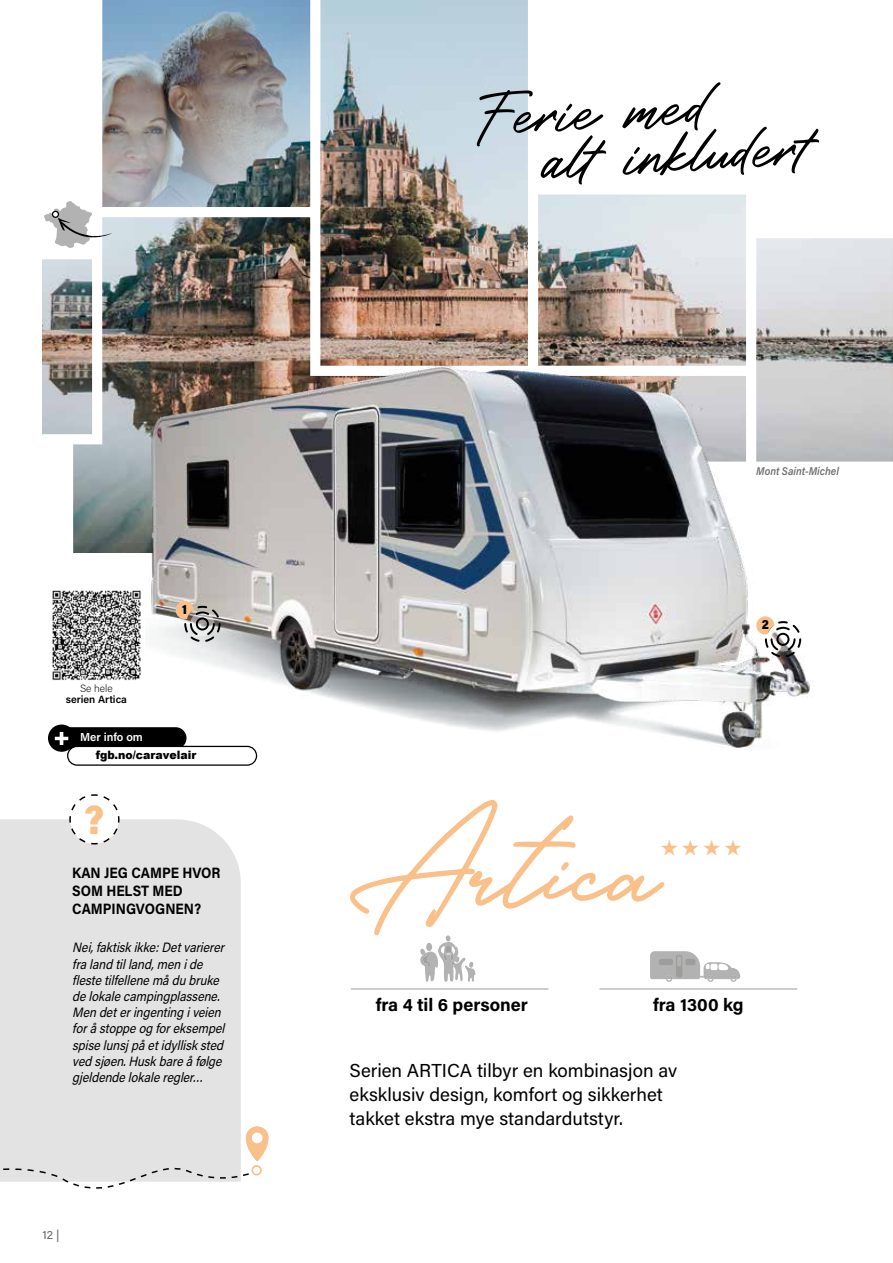
<style>
.page{position:relative;width:893px;height:1263px;background:#fff}
.page>*{position:absolute;margin:0;border:0;box-sizing:border-box;transform-origin:0 0}
.t1{font:108.6px "The Philadelphia Story";color:#fac089}
.t2{font:57.9px/46.8px "Roustel";color:#000}
.t3{font:900 41.1px "Acumin Pro";color:#fac089;scale:.9 1}
.t4{font:18.75px/24px "Acumin Pro";color:#000}
.t5{font:700 18px "Acumin Pro";color:#000}
.t6{font:700 15px/18px "Acumin Pro";color:#000;scale:.9 1}
.t7{font:italic 13.5px/16.2px "Acumin Pro";color:#000;scale:.9 1}
.t8{font:900 13.5px "Acumin Pro";color:#000;scale:.9 1}
.t9{font:12px "Acumin Pro";color:#646363}
.t10{font:900 11.55px "Arial";color:#000;scale:.95 1}
.t11{font:600 11.55px "Acumin Pro";color:#fff}
.t12{font:italic 600 11.25px "Acumin Pro";color:#706f6f;scale:.9 1}
.t13{font:600 10.5px "Acumin Pro";color:#000}
.t14{font:200 10.5px "Acumin Pro";color:#000}
</style>
<div class="page">
<img style="left:42px;top:0;width:851px;height:553px">
<svg style="left:44px;top:201px;width:68px;height:47px"></svg>
<img style="left:106px;top:319px;width:759px;height:445px">
<svg style="left:176px;top:601px;width:45px;height:41px;background:#b6aea5"></svg>
<svg style="left:756px;top:616px;width:45px;height:41px"></svg>
<svg style="left:420px;top:935px;width:56px;height:47px"></svg>
<svg style="left:650px;top:951px;width:90px;height:31px"></svg>
<div style="left:0;top:819px;width:241px;height:307px;background:#e3e3e3"></div>
<hr style="left:599px;top:988px;width:198px;height:1px;background:#9d9d9c">
<hr style="left:351px;top:988px;width:198px;height:1px;background:#9d9d9c">
<svg style="left:0;top:1126px;width:268px;height:63px"></svg>
<div style="left:252px;top:1166px;width:9px;height:8px;background:#fff;border-radius:50%"></div>
<div style="left:252px;top:1165px;width:10px;height:10px;border:2px solid #fac089;border-radius:50%"></div>
<svg style="left:69px;top:794px;width:51px;height:51px"></svg>
<div style="left:53px;top:727px;width:134px;height:22px;background:#000;border-radius:11px"></div>
<div style="left:48px;top:724px;width:27px;height:28px;background:#000;border-radius:50%"></div>
<div style="left:68px;top:746px;width:189px;height:19px;background:#fff;border-radius:9px"></div>
<div style="left:67px;top:746px;width:190px;height:20px;border:1px solid #000;border-radius:9px"></div>
<svg style="left:55px;top:732px;width:13px;height:13px"></svg>
<img style="left:52px;top:587px;width:93px;height:96px">
<p class="t8" style="left:182px;top:600px;width:7px">1</p>
<p class="t14" style="left:80px;top:681px;width:34px">Se hele</p>
<p class="t13" style="left:66px;top:692px;width:63px">serien Artica</p>
<p class="t11" style="left:80px;top:729px;width:64px">Mer info om</p>
<p class="t10" style="left:96px;top:746px;width:107px">fgb.no/caravelair</p>
<h3 class="t3" style="left:83px;top:791px;width:24px">?</h3>
<p class="t6" style="left:72px;top:863px;width:166px">KAN JEG CAMPE HVOR<br>SOM HELST MED<br>CAMPINGVOGNEN?</p>
<p class="t7" style="left:72px;top:939px;width:175px">Nei,faktiskikke:Detvarierer fralandtilland,menide flestetilfellenemådubruke delokalecampingplassene.<br>Mendeteringentingiveien foråstoppeogforeksempel spiselunsj påetidyllisksted vedsjøen.Huskbareåfølge gjeldendelokaleregler…</p>
<p class="t9" style="left:43px;top:1226px;width:19px">12 |</p>
<h2 class="t2" style="left:536px;top:87px;width:269px;text-indent:-58px;rotate:-3deg">Ferie med<br>alt inkludert</h2>
<p class="t12" style="left:756px;top:463px;width:93px">Mont Saint-Michel</p>
<p class="t8" style="left:762px;top:615px;width:9px">2</p>
<h1 class="t1" style="left:350px;top:800px;width:311px">Artica</h1>
<h3 class="t5" style="left:376px;top:992px;width:154px">fra 4 til 6 personer</h3>
<h3 class="t5" style="left:653px;top:992px;width:92px">fra 1300 kg</h3>
<h3 class="t4" style="left:350px;top:1057px;width:329px">Serien ARTICA tilbyr en kombinasjon av eksklusiv design, komfort og sikkerhet takket ekstra mye standardutstyr.</h3>
</div>
